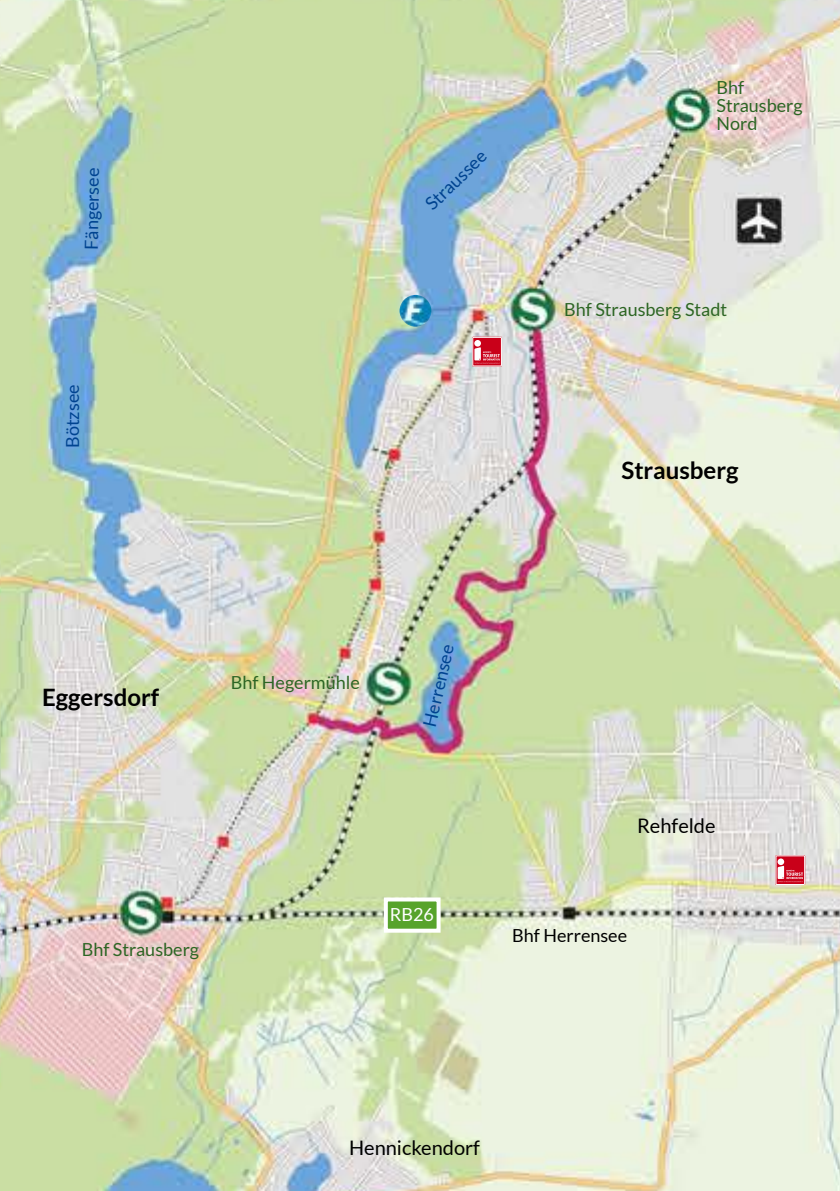
<style>
.page{position:relative;width:840px;height:1191px;background:#fff}
.page>*{position:absolute;margin:0;border:0;box-sizing:border-box;transform-origin:0 0}
.t1{font:700 24px "Lato";color:#000}
.t2{font:20px "Lato";color:#000}
.t3{font:18px/18px "Lato";color:#2d6624}
.t4{font:18px "Lato";color:#004390}
.t5{font:18px "Lato";color:#000}
.t6{font:18px "Lato";color:#fff}
</style>
<div class="page">
<img style="left:0;top:0;width:839px;height:1191px">
<div style="left:383px;top:897px;width:57px;height:35px;background:#57a32b;border:4px solid #fff"></div>
<svg style="left:472px;top:337px;width:29px;height:29px"></svg>
<div style="left:472px;top:337px;width:29px;height:29px;border:1px solid #fff"></div>
<svg style="left:474px;top:340px;width:25px;height:23px"></svg>
<img style="left:399px;top:295px;width:32px;height:32px;border-radius:16px">
<div style="left:775px;top:855px;width:29px;height:30px;background:#c90019"></div>
<div style="left:775px;top:856px;width:29px;height:28px;border:1px solid #fff"></div>
<div style="left:777px;top:858px;width:6px;height:7px;background:#fff;border-radius:50%"></div>
<svg style="left:777px;top:865px;width:25px;height:17px"></svg>
<p class="t4" style="left:81px;top:249px;width:83px;rotate:-89deg">Fängersee</p>
<p class="t4" style="left:63px;top:448px;width:65px;rotate:-90deg">Bötzsee</p>
<p class="t4" style="left:421px;top:199px;width:78px;rotate:-44deg">Straussee</p>
<p class="t3" style="left:716px;top:78px;width:88px">Bhf<br>Strausberg<br>Nord</p>
<p class="t3" style="left:564px;top:301px;width:164px">Bhf Strausberg Stadt</p>
<h1 class="t1" style="left:621px;top:456px;width:118px">Strausberg</h1>
<h1 class="t1" style="left:42px;top:683px;width:119px">Eggersdorf</h1>
<p class="t3" style="left:230px;top:673px;width:130px">Bhf Hegermühle</p>
<p class="t4" style="left:419px;top:724px;width:85px;rotate:-77deg">Herrensee</p>
<p class="t3" style="left:82px;top:940px;width:119px">Bhf Strausberg</p>
<p class="t6" style="left:389px;top:904px;width:46px">RB26</p>
<p class="t2" style="left:636px;top:814px;width:80px">Rehfelde</p>
<p class="t5" style="left:512px;top:925px;width:116px">Bhf Herrensee</p>
<p class="t2" style="left:349px;top:1136px;width:132px">Hennickendorf</p>
</div>
